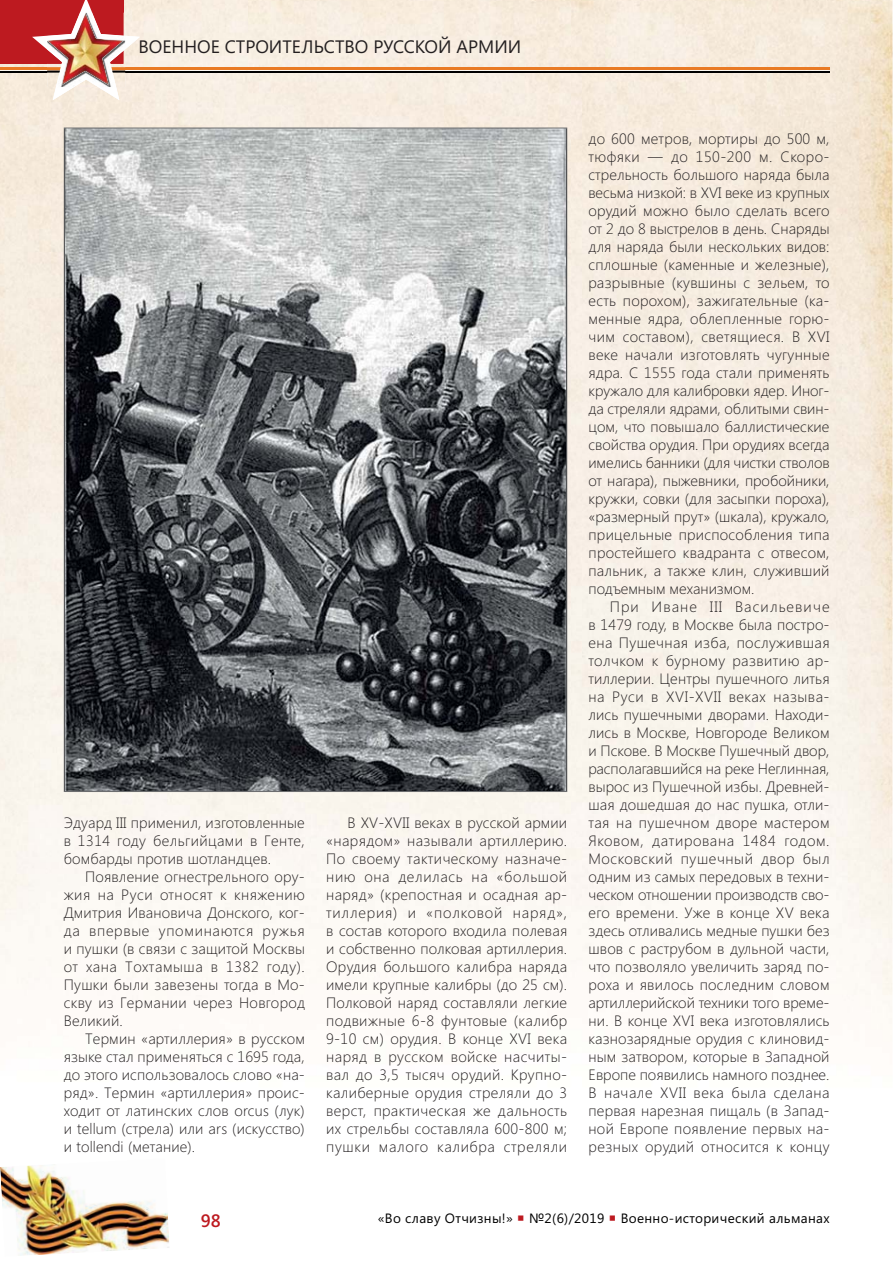
<style>
.page{position:relative;width:893px;height:1263px;background:#fff}
.page>*{position:absolute;margin:0;border:0;box-sizing:border-box;transform-origin:0 0}
.t1{font:18px "Segoe UI";color:#231f20}
.t2{font:600 18px "Segoe UI";color:#bd1a20}
.t3{font:300 15px/18px "Segoe UI";letter-spacing:.015em;color:#231f20;text-align:justify}
.t4{font:13.5px "Segoe UI";letter-spacing:.025em;color:#000}
</style>
<div class="page">
<img style="left:0;top:0;width:892px;height:1024px">
<div style="left:0;top:0;width:123px;height:64px;background:#bd1a20"></div>
<hr style="left:0;top:67px;width:829px;height:3px;background:#e97a24">
<hr style="left:0;top:71px;width:829px;height:1px;background:#000">
<svg style="left:32px;top:0;width:108px;height:100px"></svg>
<img style="left:116px;top:13px;width:9px;height:74px">
<img style="left:85px;top:13px;width:38px;height:51px">
<img style="left:116px;top:67px;width:9px;height:5px">
<img style="left:47px;top:41px;width:69px;height:46px">
<img style="left:47px;top:13px;width:38px;height:28px">
<img style="left:47px;top:29px;width:32px;height:12px">
<img style="left:62px;top:71px;width:17px;height:14px">
<img style="left:0;top:1164px;width:169px;height:92px">
<img style="left:66px;top:130px;width:499px;height:660px">
<p class="t1" style="left:139px;top:36px;width:384px">ВОЕННОЕ СТРОИТЕЛЬСТВО РУССКОЙ АРМИИ</p>
<p class="t3" style="left:64px;top:815px;width:242px">Эдуард III применил, изготовленные в 1314 году бельгийцами в Генте, бомбарды против шотландцев.</p>
<p class="t3" style="left:64px;top:869px;width:242px;text-indent:21px">Появление огнестрельного ору&shy;жия на Руси относят к княжению Дмитрия Ивановича Донского, ког&shy;да впервые упоминаются ружья и пушки (в связи с защитой Москвы от хана Тохтамыша в 1382 году).<br>Пушки были завезены тогда в Мо&shy;скву из Германии через Новгород Великий.</p>
<p class="t3" style="left:64px;top:1031px;width:242px;text-indent:21px">Термин «артиллерия» в русском языке стал применяться с 1695 года, до этого использовалось слово «на&shy;ряд». Термин «артиллерия» проис&shy;ходит от латинских слов orcus (лук) и tellum (стрела) или ars (искусство) и tollendi (метание).</p>
<p class="t3" style="left:326px;top:815px;width:242px;text-indent:21px">В XV-XVII веках в русской армии «нарядом» называли артиллерию.<br>По своему тактическому назначе&shy;нию она делилась на «большой наряд» (крепостная и осадная ар&shy;тиллерия) и «полковой наряд», в состав которого входила полевая и собственно полковая артиллерия.<br>Орудия большого калибра наряда имели крупные калибры (до 25 см).<br>Полковой наряд составляли легкие подвижные 6-8 фунтовые (калибр 9-10 см) орудия. В конце XVI века наряд в русском войске насчиты&shy;вал до 3,5 тысяч орудий. Крупно&shy;калиберные орудия стреляли до 3 верст, практическая же дальность их стрельбы составляла 600-800 м; пушки малого калибра стреляли</p>
<p class="t3" style="left:588px;top:131px;width:242px">до 600 метров, мортиры до 500 м, тюфяки — до 150-200 м. Скоро&shy;стрельность большого наряда была весьма низкой: в XVI веке из крупных орудий можно было сделать всего от 2 до 8 выстрелов в день. Снаряды для наряда были нескольких видов: сплошные (каменные и железные), разрывные (кувшины с зельем, то есть порохом), зажигательные (ка&shy;менные ядра, облепленные горю&shy;чим составом), светящиеся. В XVI веке начали изготовлять чугунные ядра. С 1555 года стали применять кружало для калибровки ядер. Иног&shy;да стреляли ядрами, облитыми свин&shy;цом, что повышало баллистические свойства орудия. При орудиях всегда имелись банники (для чистки стволов от нагара), пыжевники, пробойники, кружки, совки (для засыпки пороха), «размерный прут» (шкала), кружало, прицельные приспособления типа простейшего квадранта с отвесом, пальник, а также клин, служивший подъемным механизмом.</p>
<p class="t3" style="left:588px;top:599px;width:242px;text-indent:21px">При Иване III Васильевиче в 1479 году, в Москве была постро&shy;ена Пушечная изба, послужившая толчком к бурному развитию ар&shy;тиллерии. Центры пушечного литья на Руси в XVI-XVII веках называ&shy;лись пушечными дворами. Находи&shy;лись в Москве, Новгороде Великом и Пскове. В Москве Пушечный двор, располагавшийся на реке Неглинная, вырос из Пушечной избы. Древней&shy;шая дошедшая до нас пушка, отли&shy;тая на пушечном дворе мастером Яковом, датирована 1484 годом.<br>Московский пушечный двор был одним из самых передовых в техни&shy;ческом отношении производств сво&shy;его времени. Уже в конце XV века здесь отливались медные пушки без швов с раструбом в дульной части, что позволяло увеличить заряд по&shy;роха и явилось последним словом артиллерийской техники того време&shy;ни. В конце XVI века изготовлялись казнозарядные орудия с клиновид&shy;ным затвором, которые в Западной Европе появились намного позднее.<br>В начале XVII века была сделана первая нарезная пищаль (в Запад&shy;ной Европе появление первых на&shy;резных орудий относится к концу</p>
<p class="t2" style="left:201px;top:1210px;width:21px">98</p>
<p class="t4" style="left:378px;top:1210px;width:453px">«Во славу Отчизны!» №2(6)/2019 Военно-исторический альманах</p>
</div>
